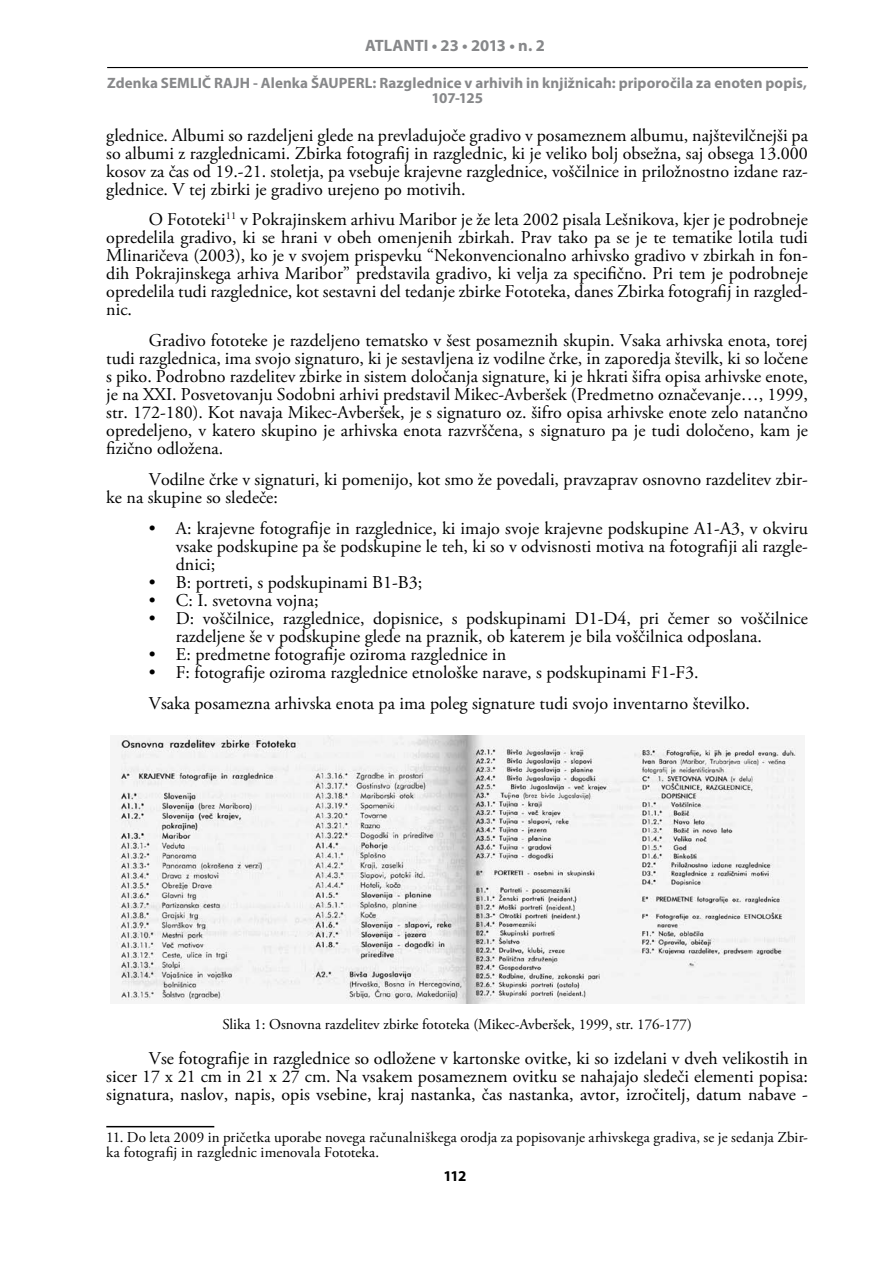
<style>
.page{position:relative;width:893px;height:1263px;background:#fff}
.page>*{position:absolute;margin:0;border:0;box-sizing:border-box;transform-origin:0 0}
.t1{font:18px/18px "Adobe Garamond Pro";color:#000;text-align:justify}
.t2{font:700 16.5px "Myriad Pro";letter-spacing:-.005em;color:#87888a}
.t3{font:15px/15px "Adobe Garamond Pro";color:#000}
.t4{font:700 15px/15px "Myriad Pro";letter-spacing:.005em;color:#87888a;text-align:center}
.t5{font:700 15px "Myriad Pro";color:#000}
</style>
<div class="page">
<hr style="left:107px;top:67px;width:701px;height:1px;background:#000">
<img style="left:115px;top:735px;width:689px;height:268px">
<hr style="left:106px;top:1126px;width:108px;height:1px;background:#000">
<p class="t2" style="left:365px;top:35px;width:181px">ATLANTI • 23 • 2013 • n. 2</p>
<p class="t4" style="left:107px;top:75px;width:701px">Zdenka SEMLIČ RAJH - Alenka ŠAUPERL: Razglednice v arhivih in knjižnicah: priporočila za enoten popis,<br>107-125</p>
<p class="t1" style="left:106px;top:127px;width:703px">glednice. Albumi so razdeljeni glede na prevladujoče gradivo v posameznem albumu, najštevilčnejši pa so albumi z razglednicami. Zbirka fotografij in razglednic, ki je veliko bolj obsežna, saj obsega 13.000 kosov za čas od 19.-21. stoletja, pa vsebuje krajevne razglednice, voščilnice in priložnostno izdane raz&shy;glednice. V tej zbirki je gradivo urejeno po motivih.</p>
<p class="t1" style="left:106px;top:211px;width:703px;text-indent:43px">O Fototeki<sup>11</sup> v Pokrajinskem arhivu Maribor je že leta 2002 pisala Lešnikova, kjer je podrobneje opredelila gradivo, ki se hrani v obeh omenjenih zbirkah. Prav tako pa se je te tematike lotila tudi Mlinaričeva (2003), ko je v svojem prispevku “Nekonvencionalno arhivsko gradivo v zbirkah in fon&shy;dih Pokrajinskega arhiva Maribor” predstavila gradivo, ki velja za specifično. Pri tem je podrobneje opredelila tudi razglednice, kot sestavni del tedanje zbirke Fototeka, danes Zbirka fotografij in razgled&shy;nic.</p>
<p class="t1" style="left:106px;top:332px;width:703px;text-indent:43px">Gradivo fototeke je razdeljeno tematsko v šest posameznih skupin. Vsaka arhivska enota, torej tudi razglednica, ima svojo signaturo, ki je sestavljena iz vodilne črke, in zaporedja številk, ki so ločene s piko. Podrobno razdelitev zbirke in sistem določanja signature, ki je hkrati šifra opisa arhivske enote, je na XXI. Posvetovanju Sodobni arhivi predstavil Mikec-Avberšek (Predmetno označevanje…, 1999, str. 172-180). Kot navaja Mikec-Avberšek, je s signaturo oz. šifro opisa arhivske enote zelo natančno opredeljeno, v katero skupino je arhivska enota razvrščena, s signaturo pa je tudi določeno, kam je fizično odložena.</p>
<p class="t1" style="left:106px;top:471px;width:703px;text-indent:43px">Vodilne črke v signaturi, ki pomenijo, kot smo že povedali, pravzaprav osnovno razdelitev zbir&shy;ke na skupine so sledeče:</p>
<p class="t1" style="left:176px;top:520px;width:634px;text-indent:-27px">• A: krajevne fotografije in razglednice, ki imajo svoje krajevne podskupine A1-A3, v okviru vsake podskupine pa še podskupine le teh, ki so v odvisnosti motiva na fotografiji ali razgle&shy;dnici;</p>
<p class="t1" style="left:149px;top:574px;width:275px">• B: portreti, s podskupinami B1-B3;</p>
<p class="t1" style="left:149px;top:592px;width:171px">• C: I. svetovna vojna;</p>
<p class="t1" style="left:176px;top:610px;width:633px;text-indent:-27px">• D: voščilnice, razglednice, dopisnice, s podskupinami D1-D4, pri čemer so voščilnice razdeljene še v podskupine glede na praznik, ob katerem je bila voščilnica odposlana.</p>
<p class="t1" style="left:149px;top:646px;width:359px">• E: predmetne fotografije oziroma razglednice in</p>
<p class="t1" style="left:149px;top:657px;width:603px;line-height:30.8px">• F: fotografije oziroma razglednice etnološke narave, s podskupinami F1-F3.<br>Vsaka posamezna arhivska enota pa ima poleg signature tudi svojo inventarno številko.</p>
<p class="t3" style="left:222px;top:1017px;width:471px">Slika 1: Osnovna razdelitev zbirke fototeka (Mikec-Avberšek, 1999, str. 176-177)</p>
<p class="t1" style="left:106px;top:1049px;width:703px;text-indent:43px">Vse fotografije in razglednice so odložene v kartonske ovitke, ki so izdelani v dveh velikostih in sicer 17 x 21 cm in 21 x 27 cm. Na vsakem posameznem ovitku se nahajajo sledeči elementi popisa: signatura, naslov, napis, opis vsebine, kraj nastanka, čas nastanka, avtor, izročitelj, datum nabave -</p>
<p class="t3" style="left:106px;top:1130px;width:703px">11. Do leta 2009 in pričetka uporabe novega računalniškega orodja za popisovanje arhivskega gradiva, se je sedanja Zbir&shy;ka fotografij in razglednic imenovala Fototeka.</p>
<p class="t5" style="left:444px;top:1166px;width:24px">112</p>
</div>
